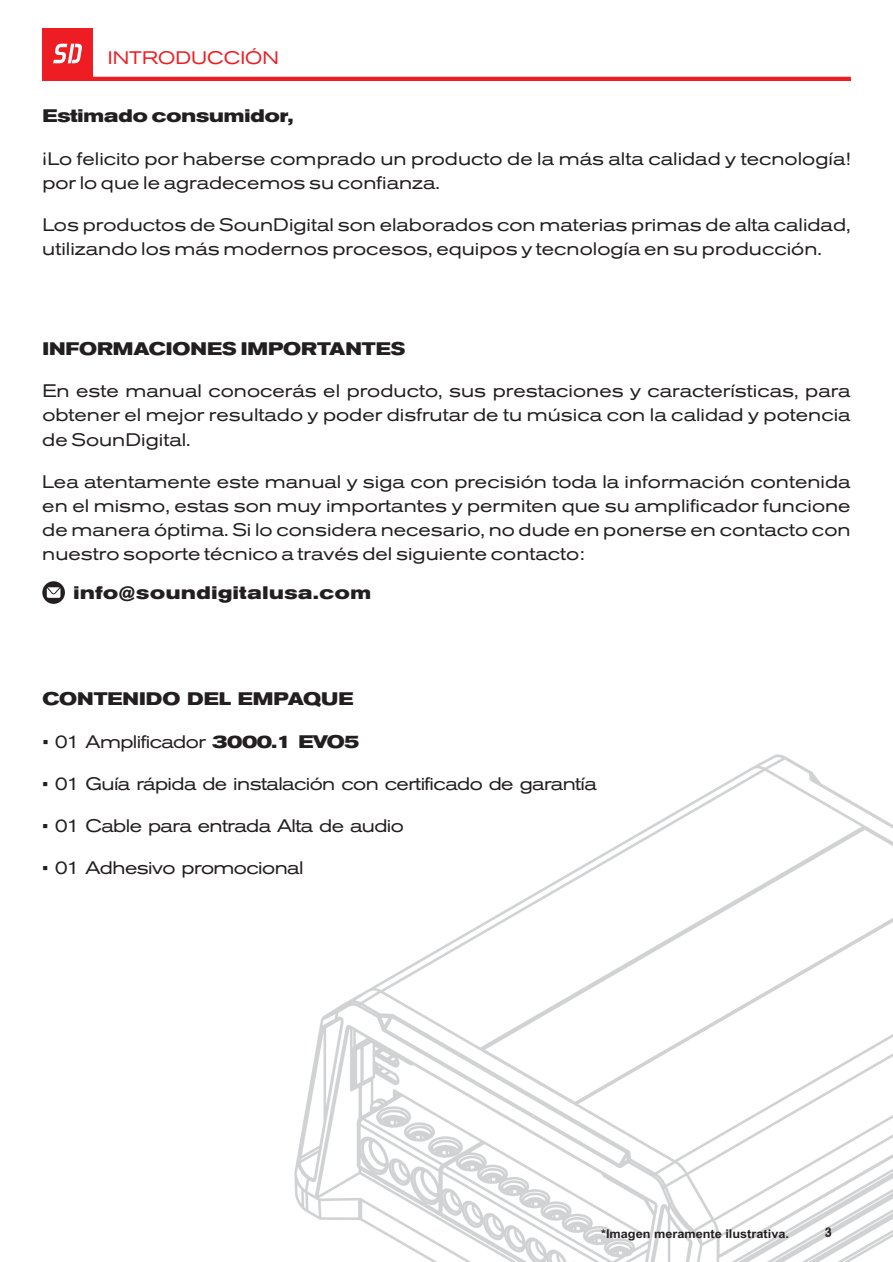
<style>
.page{position:relative;width:893px;height:1262px;background:#fff}
.page>*{position:absolute;margin:0;border:0;box-sizing:border-box;transform-origin:0 0}
.t1{font:expanded 18px/24.2px "Akzidenz Grotesk BQ";color:#231f20}
.t2{font:expanded 18px "Akzidenz Grotesk BQ";letter-spacing:-.035em;color:#231f20}
.t3{font:700 expanded 18px "Akzidenz Grotesk BQ";color:#231f20}
.t4{font:700 expanded 18px "Akzidenz Grotesk BQ";letter-spacing:.04em;color:#231f20}
.t5{font:expanded 18px "Akzidenz Grotesk BQ";color:#ee1d23}
.t6{font:700 12px "Arial";color:#231f20;scale:1.06 1}
.t7{font:12px "Arial";color:#231f20}
.s1{font-family:"Arial";font-stretch:normal}
.s2{font-weight:700}
</style>
<div class="page">
<img style="left:294px;top:754px;width:598px;height:508px">
<div style="left:42px;top:28px;width:51px;height:51px;background:#ee1d23"></div>
<hr style="left:42px;top:77px;width:808px;height:4px;background:#ee1d23">
<svg style="left:53px;top:44px;width:29px;height:19px"></svg>
<svg style="left:42px;top:581px;width:23px;height:23px"></svg>
<svg style="left:47px;top:587px;width:13px;height:11px"></svg>
<p class="t5" style="left:108px;top:51px;width:173px">INTRODUCCIÓN</p>
<p class="t3" style="left:42px;top:110px;width:253px">Estimado consumidor,</p>
<p class="t1" style="left:42px;top:148px;width:809px">¡Lo felicito por haberse comprado un producto de la más alta calidad y tecnología! por lo que le agradecemos su confianza.</p>
<p class="t1" style="left:42px;top:214px;width:809px">Los productos de SounDigital son elaborados con materias primas de alta calidad, utilizando los más modernos procesos, equipos y tecnología en su producción.</p>
<p class="t3" style="left:42px;top:342px;width:364px">INFORMACIONES IMPORTANTES</p>
<p class="t1" style="left:42px;top:381px;width:809px;text-align:justify">En este manual conocerás el producto, sus prestaciones y características, para obtener el mejor resultado y poder disfrutar de tu música con la calidad y potencia de SounDigital.</p>
<p class="t1" style="left:42px;top:471px;width:809px;text-align:justify">Lea atentamente este manual y siga con precisión toda la información contenida en el mismo, estas son muy importantes y permiten que su amplificador funcione de manera óptima. Si lo considera necesario, no dude en ponerse en contacto con nuestro soporte técnico a través del siguiente contacto:</p>
<p class="t4" style="left:73px;top:586px;width:299px">info@soundigitalusa.com</p>
<p class="t3" style="left:42px;top:692px;width:312px">CONTENIDO DEL EMPAQUE</p>
<p class="t2" style="left:42px;top:735px;width:319px"><span class="s1">▪</span> 01 Amplificador <span class="s2">3000.1 EVO5</span></p>
<p class="t2" style="left:42px;top:777px;width:556px"><span class="s1">▪</span> 01 Guía rápida de instalación con certificado de garantía</p>
<p class="t2" style="left:42px;top:819px;width:363px"><span class="s1">▪</span> 01 Cable para entrada Alta de audio</p>
<p class="t2" style="left:42px;top:861px;width:263px"><span class="s1">▪</span> 01 Adhesivo promocional</p>
<p class="t6" style="left:601px;top:1228px;width:179px">*Imagen meramente ilustrativa.</p>
<p class="t7" style="left:825px;top:1227px;width:8px">3</p>
</div>
